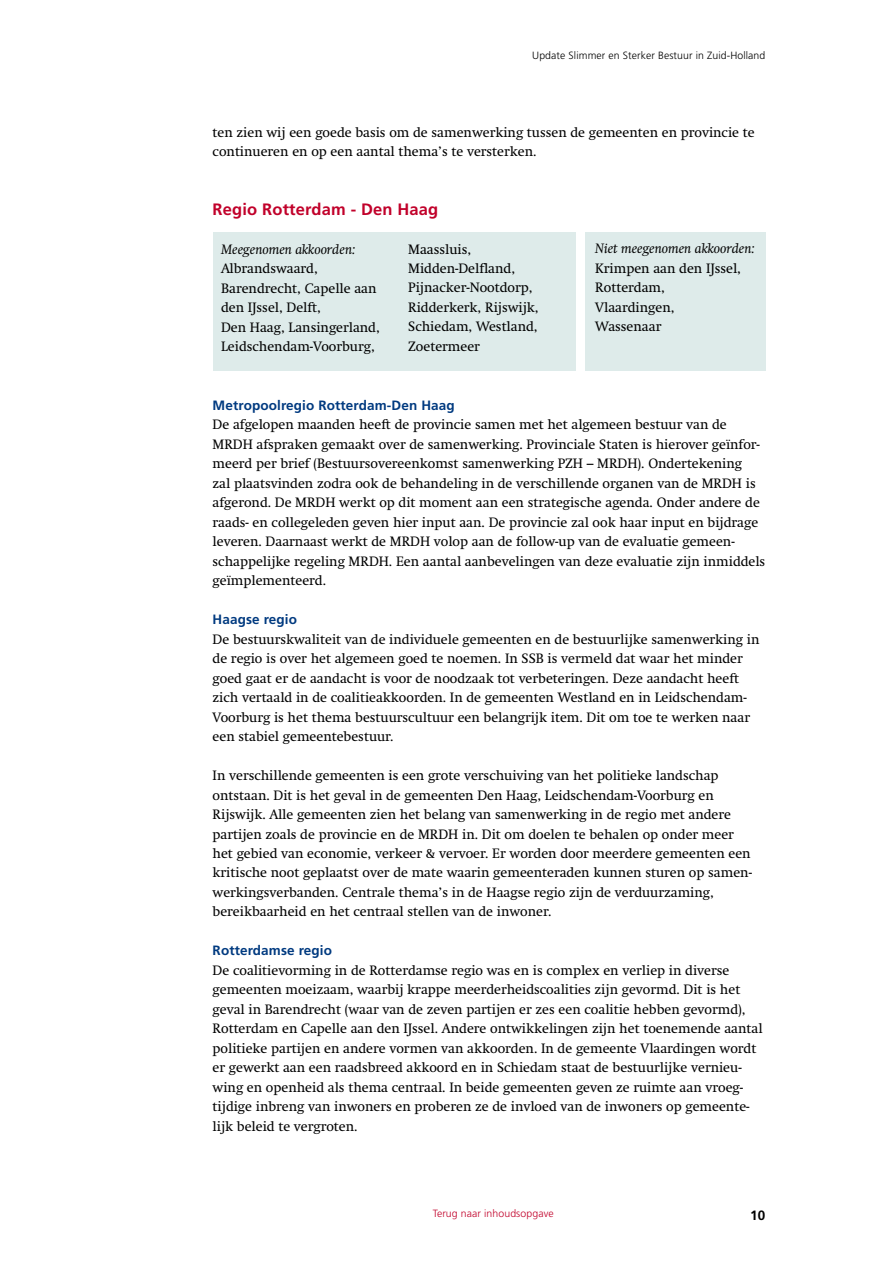
<style>
.page{position:relative;width:893px;height:1263px;background:#fff}
.page>*{position:absolute;margin:0;border:0;box-sizing:border-box;transform-origin:0 0}
.t1{font:700 16.5px "Frutiger LT Std";letter-spacing:.01em;color:#c1002a}
.t2{font:13.5px/19.5px "Swift Os F";color:#000}
.t3{font:700 13.5px "Frutiger LT Std";letter-spacing:.01em;color:#003a80}
.t4{font:italic 13.5px "Swift Os F";color:#000}
.t5{font:700 13.5px "Frutiger LT Std";color:#000}
.t6{font:300 10.5px "Frutiger LT Std";letter-spacing:.01em;color:#000}
.t7{font:300 10.5px "Frutiger LT Std";letter-spacing:.01em;color:#c1002a}
</style>
<div class="page">
<div style="left:213px;top:232px;width:552px;height:138px;background:#deebea"></div>
<div style="left:576px;top:221px;width:9px;height:157px;background:#fff"></div>
<p class="t6" style="left:532px;top:49px;width:235px">Update Slimmer en Sterker Bestuur in Zuid-Holland</p>
<p class="t2" style="left:213px;top:122px;width:544px">ten zien wij een goede basis om de samenwerking tussen de gemeenten en provincie te continueren en op een aantal thema’s te versterken.</p>
<p class="t1" style="left:213px;top:199px;width:227px">Regio Rotterdam - Den Haag</p>
<p class="t4" style="left:221px;top:241px;width:136px">Meegenomen akkoorden:</p>
<p class="t2" style="left:221px;top:259px;width:160px">Albrandswaard,<br>Barendrecht, Capelle aan den IJssel, Delft,<br>Den Haag, Lansingerland,<br>Leidschendam-Voorburg,</p>
<p class="t2" style="left:408px;top:239px;width:132px">Maassluis,<br>Midden-Delfland,<br>Pijnacker-Nootdorp,<br>Ridderkerk, Rijswijk,<br>Schiedam, Westland,<br>Zoetermeer</p>
<p class="t4" style="left:595px;top:241px;width:161px">Niet meegenomen akkoorden:</p>
<p class="t2" style="left:595px;top:259px;width:147px">Krimpen aan den IJssel,<br>Rotterdam,<br>Vlaardingen,<br>Wassenaar</p>
<p class="t3" style="left:213px;top:397px;width:244px">Metropoolregio Rotterdam-Den Haag</p>
<p class="t2" style="left:213px;top:415px;width:554px">De afgelopen maanden heeft de provincie samen met het algemeen bestuur van de MRDH afspraken gemaakt over de samenwerking. Provinciale Staten is hierover geïnfor&shy;meerd per brief (Bestuursovereenkomst samenwerking PZH – MRDH). Ondertekening<br>zal plaatsvinden zodra ook de behandeling in de verschillende organen van de MRDH is afgerond. De MRDH werkt op dit moment aan een strategische agenda. Onder andere de raads- en collegeleden geven hier input aan. De provincie zal ook haar input en bijdrage leveren. Daarnaast werkt de MRDH volop aan de follow-up van de evaluatie gemeen&shy;schappelijke regeling MRDH. Een aantal aanbevelingen van deze evaluatie zijn inmiddels geïmplementeerd.</p>
<p class="t3" style="left:213px;top:611px;width:86px">Haagse regio</p>
<p class="t2" style="left:213px;top:629px;width:548px">De bestuurskwaliteit van de individuele gemeenten en de bestuurlijke samenwerking in de regio is over het algemeen goed te noemen. In SSB is vermeld dat waar het minder goed gaat er de aandacht is voor de noodzaak tot verbeteringen. Deze aandacht heeft zich vertaald in de coalitieakkoorden. In de gemeenten Westland en in Leidschendam-Voorburg is het thema bestuurscultuur een belangrijk item. Dit om toe te werken naar een stabiel gemeentebestuur.</p>
<p class="t2" style="left:213px;top:766px;width:541px">In verschillende gemeenten is een grote verschuiving van het politieke landschap ontstaan. Dit is het geval in de gemeenten Den Haag, Leidschendam-Voorburg en Rijswijk. Alle gemeenten zien het belang van samenwerking in de regio met andere partijen zoals de provincie en de MRDH in. Dit om doelen te behalen op onder meer het gebied van economie, verkeer &amp; vervoer. Er worden door meerdere gemeenten een kritische noot geplaatst over de mate waarin gemeenteraden kunnen sturen op samen&shy;werkingsverbanden. Centrale thema’s in de Haagse regio zijn de verduurzaming, bereikbaarheid en het centraal stellen van de inwoner.</p>
<p class="t3" style="left:213px;top:943px;width:121px">Rotterdamse regio</p>
<p class="t2" style="left:213px;top:961px;width:551px">De coalitievorming in de Rotterdamse regio was en is complex en verliep in diverse gemeenten moeizaam, waarbij krappe meerderheidscoalities zijn gevormd. Dit is het geval in Barendrecht (waar van de zeven partijen er zes een coalitie hebben gevormd), Rotterdam en Capelle aan den IJssel. Andere ontwikkelingen zijn het toenemende aantal politieke partijen en andere vormen van akkoorden. In de gemeente Vlaardingen wordt er gewerkt aan een raadsbreed akkoord en in Schiedam staat de bestuurlijke vernieu&shy;wing en openheid als thema centraal. In beide gemeenten geven ze ruimte aan vroeg&shy;tijdige inbreng van inwoners en proberen ze de invloed van de inwoners op gemeente&shy;lijk beleid te vergroten.</p>
<p class="t7" style="left:433px;top:1207px;width:122px">Terug naar inhoudsopgave</p>
<p class="t5" style="left:750px;top:1208px;width:17px">10</p>
</div>
